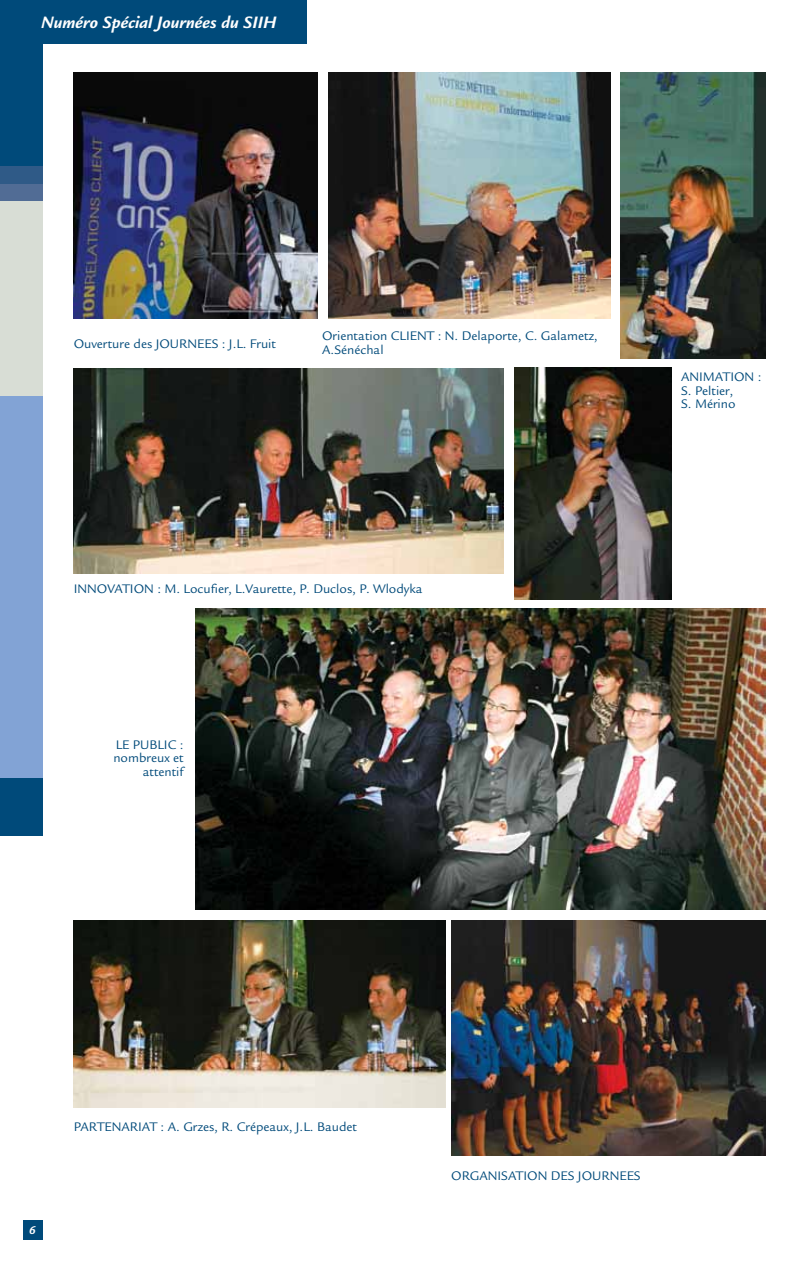
<style>
.page{position:relative;width:808px;height:1263px;background:#fff}
.page>*{position:absolute;margin:0;border:0;box-sizing:border-box;transform-origin:0 0}
.t1{font:italic 700 18px "Legacy Sans";color:#fff}
.t2{font:13.5px/13.5px "Legacy Sans";color:#004a7a}
.t3{font:italic 700 12px "Legacy Sans";color:#fff}
</style>
<div class="page">
<img style="left:74px;top:72px;width:243px;height:247px">
<img style="left:74px;top:920px;width:371px;height:187px">
<img style="left:451px;top:920px;width:314px;height:235px">
<img style="left:328px;top:72px;width:282px;height:247px">
<img style="left:74px;top:368px;width:430px;height:205px">
<img style="left:196px;top:608px;width:569px;height:302px">
<img style="left:621px;top:72px;width:144px;height:286px">
<img style="left:514px;top:368px;width:158px;height:232px">
<div style="left:0;top:0;width:43px;height:835px;background:#004a7a"></div>
<div style="left:0;top:166px;width:43px;height:18px;background:#2f5a87"></div>
<div style="left:0;top:184px;width:43px;height:19px;background:#516c95"></div>
<div style="left:0;top:201px;width:43px;height:195px;background:#d8ddd5"></div>
<div style="left:0;top:396px;width:43px;height:382px;background:#82a3d5"></div>
<div style="left:23px;top:1220px;width:20px;height:19px;background:#004a7a"></div>
<div style="left:0;top:0;width:306px;height:43px;background:#004a7a"></div>
<h1 class="t1" style="left:41px;top:12px;width:237px">Numéro Spécial Journées du SIIH</h1>
<p class="t2" style="left:74px;top:338px;width:204px">Ouverture des JOURNEES : J.L. Fruit</p>
<p class="t2" style="left:322px;top:330px;width:277px">Orientation CLIENT : N. Delaporte, C. Galametz,<br>A.Sénéchal</p>
<p class="t2" style="left:74px;top:582px;width:350px">INNOVATION : M. Locufier, L.Vaurette, P. Duclos, P. Wlodyka</p>
<p class="t2" style="left:113px;top:738px;width:72px;text-align:right">LE PUBLIC : nombreux et attentif</p>
<p class="t2" style="left:681px;top:370px;width:82px">ANIMATION :<br>S. Peltier,<br>S. Mérino</p>
<p class="t3" style="left:29px;top:1223px;width:8px">6</p>
<p class="t2" style="left:74px;top:1120px;width:285px">PARTENARIAT : A. Grzes, R. Crépeaux, J.L. Baudet</p>
<p class="t2" style="left:451px;top:1169px;width:191px">ORGANISATION DES JOURNEES</p>
</div>
